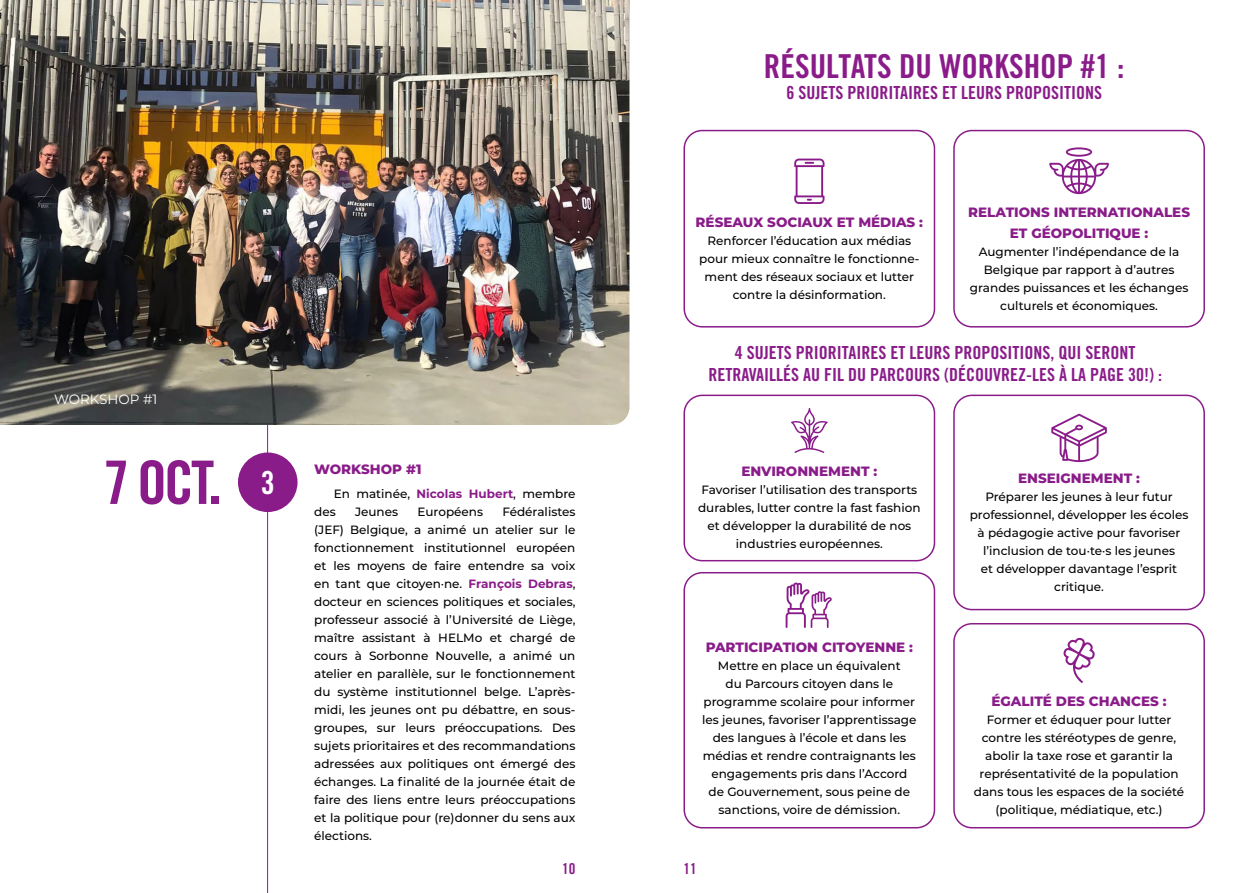
<style>
.page{position:relative;width:1259px;height:893px;background:#fff}
.page>*{position:absolute;margin:0;border:0;box-sizing:border-box;transform-origin:0 0}
.t1{font:60px "Trade Gothic LT Std Bd Cn 20";color:#8a1c8a}
.t2{font:33px "Trade Gothic LT Std Bd Cn 20";color:#8a1c8a}
.t3{font:18px/21.6px "Trade Gothic LT Std Bd Cn 20";color:#8a1c8a;text-align:center}
.t4{font:15px "Trade Gothic LT Std Bd Cn 20";color:#8a1c8a}
.t5{font:800 13.5px/21px "Montserrat";color:#8a1c8a;text-align:center}
.t6{font:13.5px "Montserrat";color:#fff}
.t7{font:500 12px/18px "Montserrat";color:#000;text-align:center}
.s1{font-weight:700;color:#8a1c8a}
</style>
<div class="page">
<hr style="left:267px;top:365px;width:1px;height:528px;background:#8a1c8a">
<img style="left:0;top:0;width:629px;height:425px">
<div style="left:238px;top:452px;width:59px;height:60px;background:#8a1c8a;border-radius:50%"></div>
<svg style="left:794px;top:159px;width:30px;height:45px"></svg>
<div style="left:683px;top:130px;width:252px;height:198px;border:2px solid #8a1c8a;border-radius:18px"></div>
<div style="left:683px;top:395px;width:252px;height:166px;border:2px solid #8a1c8a;border-radius:18px"></div>
<div style="left:953px;top:623px;width:252px;height:205px;border:2px solid #8a1c8a;border-radius:18px"></div>
<svg style="left:1049px;top:147px;width:60px;height:47px"></svg>
<div style="left:953px;top:130px;width:252px;height:198px;border:2px solid #8a1c8a;border-radius:18px"></div>
<div style="left:953px;top:395px;width:252px;height:215px;border:2px solid #8a1c8a;border-radius:18px"></div>
<div style="left:683px;top:572px;width:252px;height:256px;border:2px solid #8a1c8a;border-radius:18px"></div>
<svg style="left:1063px;top:637px;width:32px;height:46px"></svg>
<svg style="left:791px;top:408px;width:36px;height:45px"></svg>
<svg style="left:1051px;top:414px;width:56px;height:48px"></svg>
<svg style="left:785px;top:582px;width:47px;height:46px"></svg>
<h2 class="t2" style="left:764px;top:46px;width:362px">RÉSULTATS DU WORKSHOP #1 :</h2>
<h3 class="t3" style="left:786px;top:82px;width:317px">6 SUJETS PRIORITAIRES ET LEURS PROPOSITIONS</h3>
<p class="t6" style="left:54px;top:390px;width:105px">WORKSHOP #1</p>
<h1 class="t1" style="left:103px;top:446px;width:173px">7 OCT. <sup>3</sup></h1>
<p class="t5" style="left:695px;top:211px;width:229px">RÉSEAUX SOCIAUX ET MÉDIAS :</p>
<p class="t7" style="left:699px;top:231px;width:222px">Renforcer l’éducation aux médias pour mieux connaître le fonctionne&shy;ment des réseaux sociaux et lutter contre la désinformation.</p>
<p class="t5" style="left:968px;top:201px;width:223px">RELATIONS INTERNATIONALES<br>ET GÉOPOLITIQUE :</p>
<p class="t7" style="left:970px;top:242px;width:220px">Augmenter l’indépendance de la<br>Belgique par rapport à d’autres grandes puissances et les échanges culturels et économiques.</p>
<p class="t5" style="left:314px;top:458px;width:109px">WORKSHOP #1</p>
<p class="t7" style="left:314px;top:484px;width:263px;text-align:left;text-indent:20px">En matinée, <span class="s1">Nicolas Hubert</span>, membre des</p>
<p class="t7" style="left:314px;top:502px;width:263px;text-align:justify;text-indent:188px">Fédéralistes (JEF) Belgique, a animé un atelier sur le fonctionnement institutionnel européen et les moyens de faire entendre sa voix en tant que citoyen·ne. <span class="s1">François Debras</span>, docteur en sciences politiques et sociales, professeur associé à l’Université de Liège, maître assistant à HELMo et chargé de cours à Sorbonne Nouvelle, a animé un atelier en parallèle, sur le fonctionnement du système institutionnel belge. L’après&shy;midi, les jeunes ont pu débattre, en sous&shy;groupes, sur leurs préoccupations. Des sujets prioritaires et des recommandations adressées aux politiques ont émergé des échanges. La finalité de la journée était de faire des liens entre leurs préoccupations et la politique pour (re)donner du sens aux élections.</p>
<p class="t7" style="left:355px;top:502px;width:45px">Jeunes</p>
<p class="t7" style="left:417px;top:502px;width:67px">Européens</p>
<h3 class="t3" style="left:708px;top:342px;width:455px">4 SUJETS PRIORITAIRES ET LEURS PROPOSITIONS, QUI SERONT<br>RETRAVAILLÉS AU FIL DU PARCOURS (DÉCOUVREZ-LES À LA PAGE 30!) :</h3>
<p class="t5" style="left:741px;top:460px;width:138px">ENVIRONNEMENT :</p>
<p class="t7" style="left:698px;top:480px;width:224px">Favoriser l’utilisation des transports durables, lutter contre la fast fashion et développer la durabilité de nos industries européennes.</p>
<p class="t5" style="left:705px;top:636px;width:209px">PARTICIPATION CITOYENNE :</p>
<p class="t7" style="left:702px;top:656px;width:216px">Mettre en place un équivalent<br>du Parcours citoyen dans le programme scolaire pour informer les jeunes, favoriser l’apprentissage des langues à l’école et dans les médias et rendre contraignants les engagements pris dans l’Accord de Gouvernement, sous peine de sanctions, voire de démission.</p>
<p class="t5" style="left:1018px;top:467px;width:123px">ENSEIGNEMENT :</p>
<p class="t7" style="left:969px;top:487px;width:220px">Préparer les jeunes à leur futur professionnel, développer les écoles à pédagogie active pour favoriser l’inclusion de tou·te·s les jeunes<br>et développer davantage l’esprit critique.</p>
<p class="t5" style="left:991px;top:690px;width:177px">ÉGALITÉ DES CHANCES :</p>
<p class="t7" style="left:974px;top:710px;width:212px">Former et éduquer pour lutter contre les stéréotypes de genre, abolir la taxe rose et garantir la représentativité de la population dans tous les espaces de la société (politique, médiatique, etc.)</p>
<p class="t4" style="left:562px;top:859px;width:15px">10</p>
<p class="t4" style="left:683px;top:859px;width:15px">11</p>
</div>
